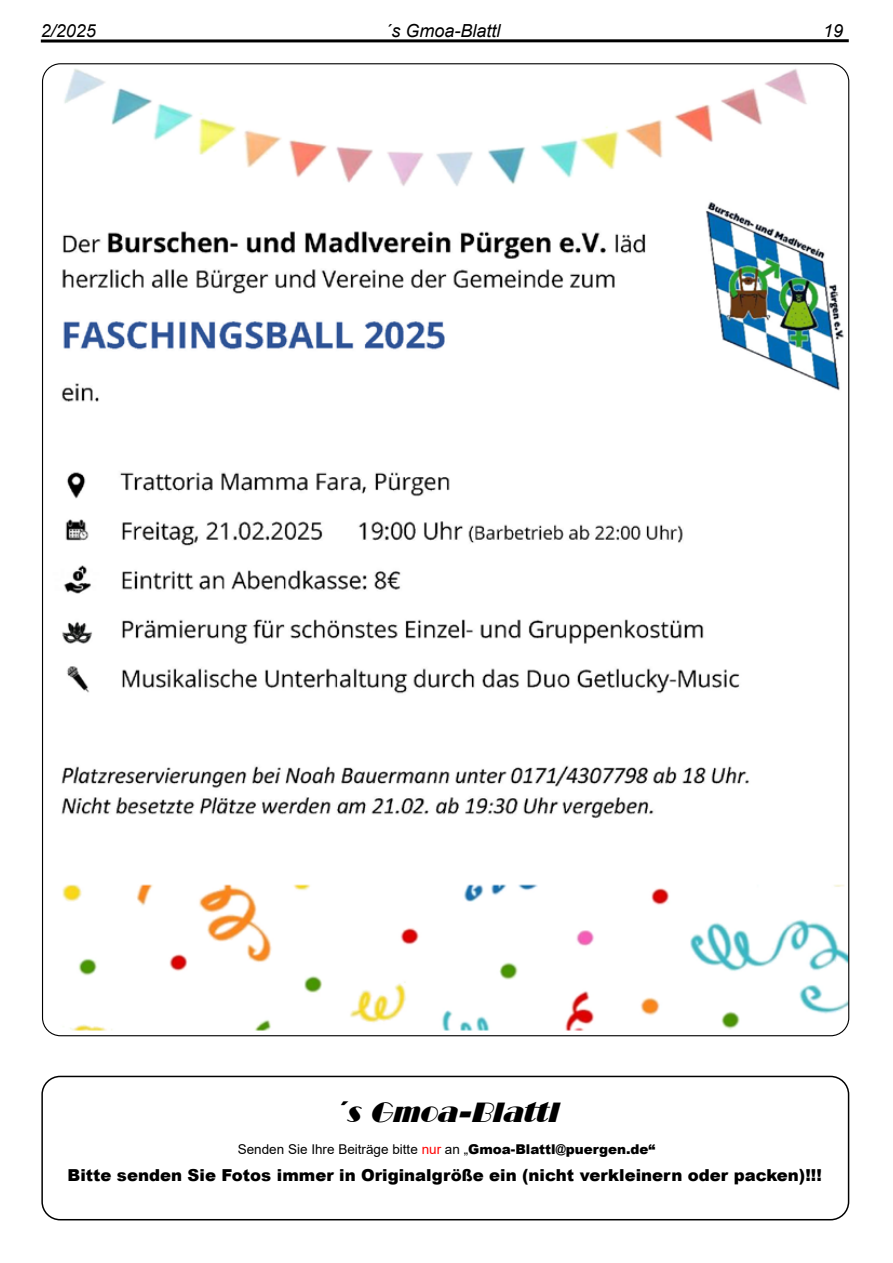
<style>
.page{position:relative;width:893px;height:1263px;background:#fff}
.page>*{position:absolute;margin:0;border:0;box-sizing:border-box;transform-origin:0 0}
.t1{font:italic 27px "Broadway BT";color:#000}
.t2{font:italic 18px "Arial";color:#000}
.t3{font:900 16.5px "Arial";color:#000}
.t4{font:13.5px "Arial";color:#000}
.s1{color:#f00}
.s2{font-weight:900}
</style>
<div class="page">
<svg style="left:41px;top:39px;width:808px;height:4px;background:#3f3f3f"></svg>
<img style="left:43px;top:64px;width:806px;height:972px">
<div style="left:41px;top:1076px;width:808px;height:144px;border:2px solid #000;border-radius:18px"></div>
<p class="t2" style="left:41px;top:19px;width:57px">2/2025</p>
<p class="t2" style="left:385px;top:19px;width:117px">´s Gmoa-Blattl</p>
<p class="t2" style="left:823px;top:19px;width:22px">19</p>
<h1 class="t1" style="left:332px;top:1096px;width:235px">´sGmoa-Blattl</h1>
<p class="t4" style="left:238px;top:1140px;width:419px">Senden Sie Ihre Beiträge bitte <span class="s1">nur</span> an „<span class="s2">Gmoa-Blattl@puergen.de“</span></p>
<p class="t3" style="left:68px;top:1163px;width:756px">Bitte senden Sie Fotos immer in Originalgröße ein (nicht verkleinern oder packen)!!!</p>
</div>
